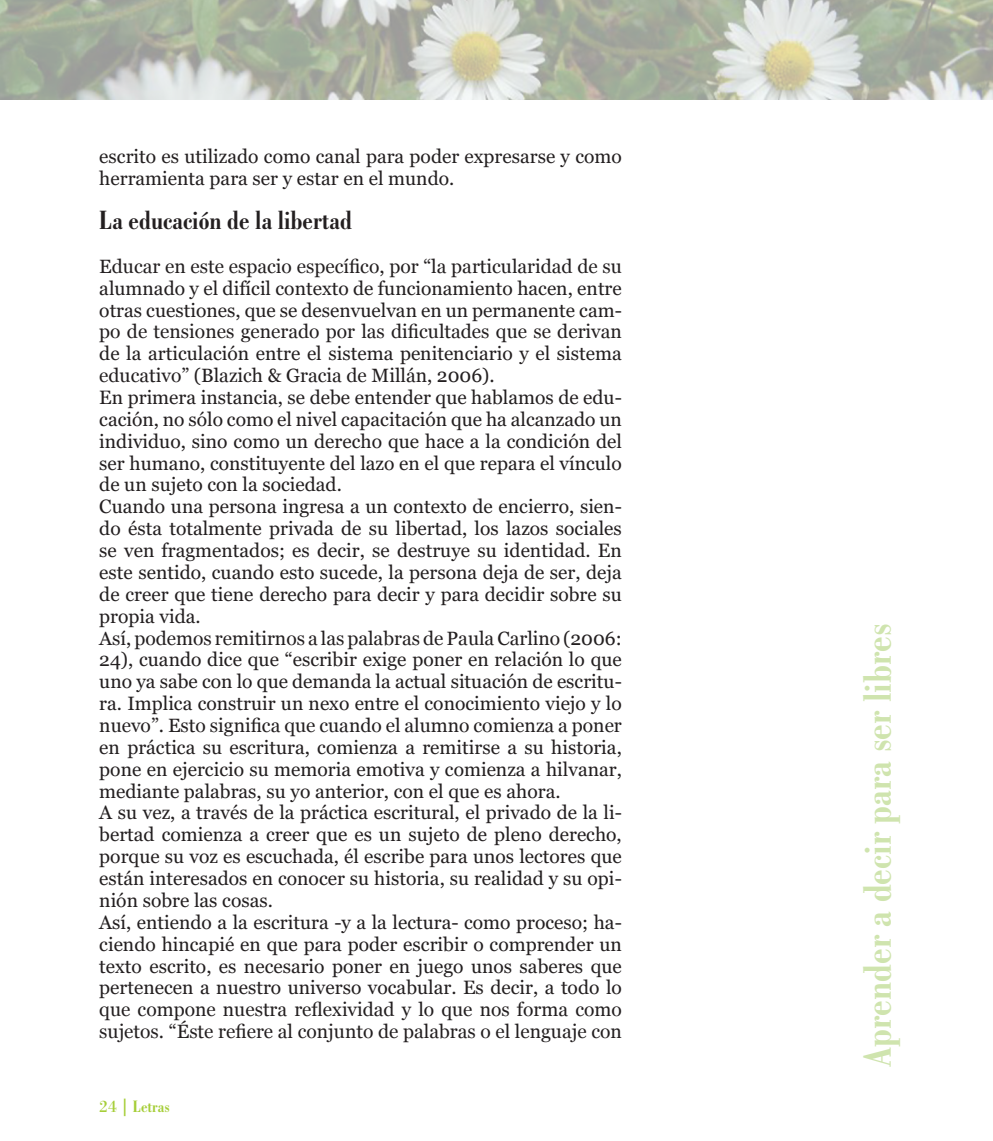
<style>
.page{position:relative;width:993px;height:1141px;background:#fff}
.page>*{position:absolute;margin:0;border:0;box-sizing:border-box;transform-origin:0 0}
.t1{font:700 condensed 42px "Bodoni BT";color:#cfe4ae}
.t2{font:700 condensed 28px "Bodoni BT";color:#231f20}
.t3{font:19.25px/21.9px "Georgia 2";color:#231f20;text-align:justify}
.t4{font:700 condensed 17.5px "Bodoni BT";color:#a6ce39}
.s1{font-family:"Georgia"}
.s2{font-weight:400;font-stretch:normal}
</style>
<div class="page">
<img style="left:0;top:0;width:992px;height:99px">
<p class="t3" style="left:99px;top:146px;width:524px">escrito es utilizado como canal para poder expresarse y como herramienta para ser y estar en el mundo.</p>
<p class="t2" style="left:99px;top:203px;width:254px">La educación de la libertad</p>
<p class="t3" style="left:99px;top:256px;width:524px"><span class="s1">Educar en este espacio específico, por “la particularidad de su </span>alumnado y el difícil contexto de funcionamiento hacen, entre otras cuestiones, que se desenvuelvan en un permanente cam&shy;<span class="s1">po de tensiones generado por las dificultades que se derivan </span>de la articulación entre el sistema penitenciario y el sistema <span class="s1">educativo” (Blazich &amp; Gracia de Millán, 2006).</span></p>
<p class="t3" style="left:99px;top:387px;width:524px">En primera instancia, se debe entender que hablamos de edu&shy;cación, no sólo como el nivel capacitación que ha alcanzado un individuo, sino como un derecho que hace a la condición del ser humano, constituyente del lazo en el que repara el vínculo de un sujeto con la sociedad.</p>
<p class="t3" style="left:99px;top:496px;width:524px">Cuando una persona ingresa a un contexto de encierro, sien&shy;do ésta totalmente privada de su libertad, los lazos sociales se ven fragmentados; es decir, se destruye su identidad. En este sentido, cuando esto sucede, la persona deja de ser, deja de creer que tiene derecho para decir y para decidir sobre su propia vida.</p>
<p class="t3" style="left:99px;top:627px;width:524px"><span class="s1">Así, podemos remitirnos a las palabras de Paula Carlino (2006:<br></span>24), cuando dice que “escribir exige poner en relación lo que uno ya sabe con lo que demanda la actual situación de escritu&shy;ra. Implica construir un nexo entre el conocimiento viejo y lo <span class="s1">nuevo”. Esto significa que cuando el alumno comienza a poner </span>en práctica su escritura, comienza a remitirse a su historia, pone en ejercicio su memoria emotiva y comienza a hilvanar, mediante palabras, su yo anterior, con el que es ahora.</p>
<p class="t3" style="left:99px;top:802px;width:524px">A su vez, a través de la práctica escritural, el privado de la li&shy;bertad comienza a creer que es un sujeto de pleno derecho, porque su voz es escuchada, él escribe para unos lectores que están interesados en conocer su historia, su realidad y su opi&shy;nión sobre las cosas.</p>
<p class="t3" style="left:99px;top:912px;width:524px">Así, entiendo a la escritura -y a la lectura- como proceso; ha&shy;ciendo hincapié en que para poder escribir o comprender un texto escrito, es necesario poner en juego unos saberes que pertenecen a nuestro universo vocabular. Es decir, a todo lo <span class="s1">que compone nuestra reflexividad y lo que nos forma como sujetos. “Éste refiere al conjunto de palabras o el lenguaje con</span></p>
<p class="t4" style="left:99px;top:1096px;width:72px"><span class="s2">24</span> | Letras</p>
<p class="t1" style="left:851px;top:1067px;width:445px;rotate:-90deg">Aprender a decir para ser libres</p>
</div>
